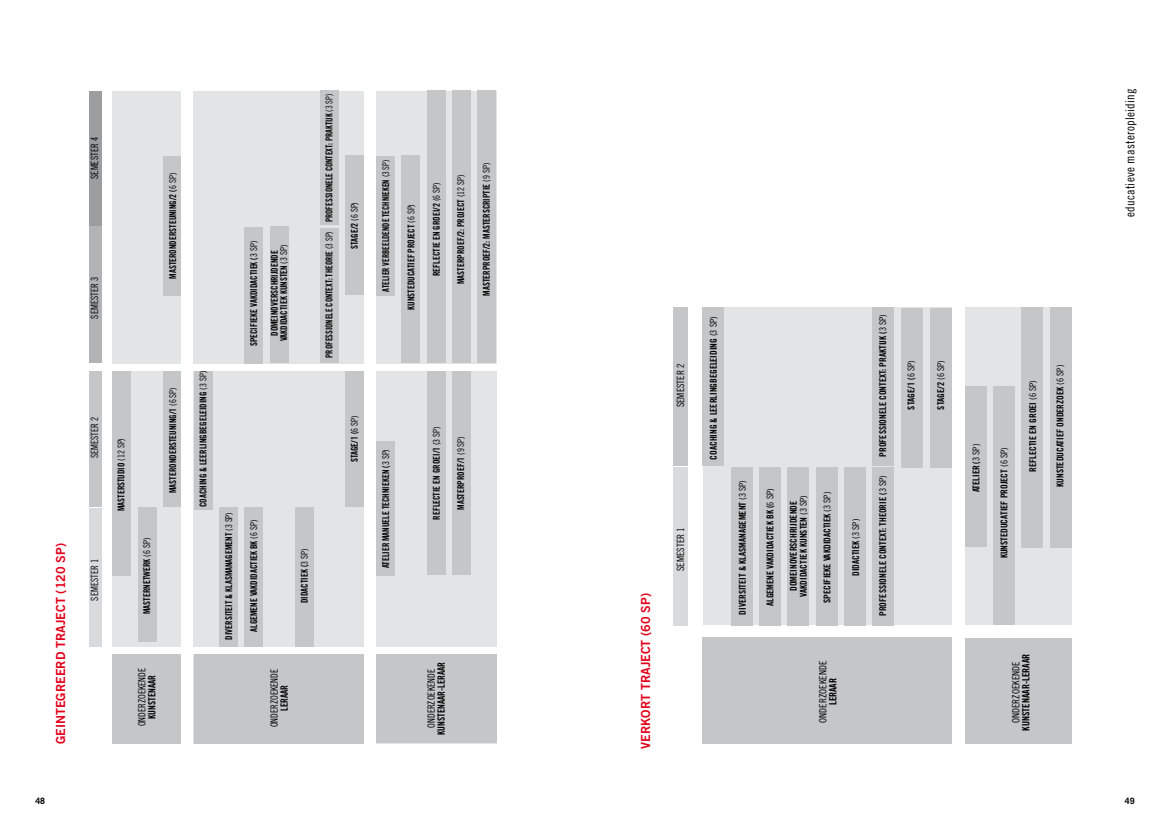
<style>
.page{position:relative;width:1170px;height:833px;background:#fff}
.page>*{position:absolute;margin:0;border:0;box-sizing:border-box;transform-origin:0 0}
.t1{font:12.5px "Trade Gothic Bold Two";color:#e2001a}
.t2{font:12.5px "Trade Gothic Cond Eighteen";letter-spacing:.025em;color:#000}
.t3{font:10px "Trade Gothic Cond Eighteen";color:#000;scale:.95 1}
.t4{font:10px "Trade Gothic Cond Eighteen";color:#000}
.t5{font:10px "Trade Gothic Bold Cond Twenty";color:#000;scale:.95 1}
.t6{font:10px "Trade Gothic Bold Cond Twenty";color:#000}
.t7{font:9.38px/9.4px "Trade Gothic Bold Cond Twenty";color:#000;text-align:center;scale:.95 1}
.t8{font:9.38px/10px "Trade Gothic Bold Cond Twenty";color:#000;text-align:center}
.t9{font:9.38px "Trade Gothic Bold Cond Twenty";color:#000;scale:.9 1}
.t10{font:700 8.75px "Trade Gothic";color:#000}
.s1{font-family:"Trade Gothic Cond Eighteen"}
</style>
<div class="page">
<div style="left:112px;top:91px;width:385px;height:652px;background:#e3e4e5"></div>
<div style="left:376px;top:653px;width:121px;height:90px;background:#c5c6c8"></div>
<div style="left:89px;top:508px;width:12px;height:139px;background:#d9dadb"></div>
<div style="left:89px;top:370px;width:12px;height:137px;background:#c5c6c8"></div>
<div style="left:89px;top:226px;width:12px;height:137px;background:#b1b3b4"></div>
<div style="left:89px;top:91px;width:12px;height:134px;background:#9c9d9f"></div>
<div style="left:112px;top:370px;width:19px;height:206px;background:#c5c6c8"></div>
<div style="left:138px;top:508px;width:19px;height:134px;background:#c5c6c8"></div>
<div style="left:163px;top:370px;width:19px;height:137px;background:#c5c6c8"></div>
<div style="left:194px;top:371px;width:19px;height:139px;background:#c5c6c8"></div>
<div style="left:219px;top:508px;width:19px;height:139px;background:#c5c6c8"></div>
<div style="left:244px;top:508px;width:19px;height:139px;background:#c5c6c8"></div>
<div style="left:244px;top:227px;width:19px;height:136px;background:#c5c6c8"></div>
<div style="left:269px;top:226px;width:19px;height:137px;background:#c5c6c8"></div>
<div style="left:295px;top:508px;width:19px;height:139px;background:#c5c6c8"></div>
<div style="left:320px;top:228px;width:19px;height:135px;background:#c5c6c8"></div>
<div style="left:345px;top:370px;width:19px;height:137px;background:#c5c6c8"></div>
<div style="left:345px;top:156px;width:19px;height:139px;background:#c5c6c8"></div>
<div style="left:376px;top:441px;width:19px;height:134px;background:#c5c6c8"></div>
<div style="left:376px;top:156px;width:19px;height:139px;background:#c5c6c8"></div>
<div style="left:401px;top:156px;width:19px;height:207px;background:#c5c6c8"></div>
<div style="left:427px;top:370px;width:18px;height:205px;background:#c5c6c8"></div>
<div style="left:427px;top:91px;width:18px;height:272px;background:#c5c6c8"></div>
<div style="left:477px;top:91px;width:19px;height:272px;background:#c5c6c8"></div>
<div style="left:452px;top:91px;width:19px;height:272px;background:#c5c6c8"></div>
<div style="left:452px;top:370px;width:19px;height:205px;background:#c5c6c8"></div>
<div style="left:163px;top:156px;width:19px;height:139px;background:#c5c6c8"></div>
<div style="left:320px;top:90px;width:19px;height:135px;background:#c5c6c8"></div>
<div style="left:112px;top:652px;width:70px;height:91px;background:#c5c6c8"></div>
<div style="left:194px;top:652px;width:170px;height:91px;background:#c5c6c8"></div>
<div style="left:79px;top:647px;width:426px;height:7px;background:#fff"></div>
<div style="left:79px;top:363px;width:426px;height:7px;background:#fff"></div>
<div style="left:182px;top:86px;width:11px;height:659px;background:#fff"></div>
<div style="left:364px;top:85px;width:11px;height:660px;background:#fff"></div>
<div style="left:702px;top:307px;width:369px;height:318px;background:#e3e4e5"></div>
<div style="left:965px;top:637px;width:106px;height:106px;background:#c5c6c8"></div>
<div style="left:673px;top:467px;width:14px;height:159px;background:#d9dadb"></div>
<div style="left:673px;top:307px;width:14px;height:159px;background:#c5c6c8"></div>
<div style="left:731px;top:467px;width:21px;height:158px;background:#c5c6c8"></div>
<div style="left:759px;top:467px;width:21px;height:158px;background:#c5c6c8"></div>
<div style="left:787px;top:467px;width:21px;height:158px;background:#c5c6c8"></div>
<div style="left:816px;top:467px;width:21px;height:158px;background:#c5c6c8"></div>
<div style="left:872px;top:467px;width:21px;height:158px;background:#c5c6c8"></div>
<div style="left:965px;top:386px;width:21px;height:161px;background:#c5c6c8"></div>
<div style="left:993px;top:386px;width:21px;height:239px;background:#c5c6c8"></div>
<div style="left:1021px;top:307px;width:21px;height:241px;background:#c5c6c8"></div>
<div style="left:1049px;top:307px;width:22px;height:241px;background:#c5c6c8"></div>
<div style="left:702px;top:307px;width:21px;height:159px;background:#c5c6c8"></div>
<div style="left:844px;top:467px;width:21px;height:158px;background:#c5c6c8"></div>
<div style="left:872px;top:307px;width:21px;height:158px;background:#c5c6c8"></div>
<div style="left:901px;top:308px;width:21px;height:159px;background:#c5c6c8"></div>
<div style="left:702px;top:637px;width:250px;height:106px;background:#c5c6c8"></div>
<div style="left:952px;top:304px;width:12px;height:444px;background:#fff"></div>
<div style="left:930px;top:308px;width:21px;height:159px;background:#c5c6c8"></div>
<h1 class="t1" style="left:53px;top:744px;width:203px;rotate:-90deg">GEINTEGREERD TRAJECT (120 SP)</h1>
<p class="t3" style="left:89px;top:179px;width:45px;rotate:-90deg">SEMESTER 4</p>
<p class="t3" style="left:89px;top:318px;width:45px;rotate:-90deg">SEMESTER 3</p>
<p class="t7" style="left:168px;top:279px;width:113px;rotate:-90deg">MASTERONDERSTEUNING/2 (<span class="s1">6 SP)</span></p>
<p class="t3" style="left:89px;top:458px;width:45px;rotate:-90deg">SEMESTER 2</p>
<p class="t3" style="left:89px;top:600px;width:45px;rotate:-90deg">SEMESTER 1</p>
<p class="t7" style="left:116px;top:511px;width:79px;rotate:-90deg">MASTERSTUDIO <span class="s1">(12 SP)</span></p>
<p class="t7" style="left:142px;top:614px;width:82px;rotate:-90deg">MASTERNETWERK <span class="s1">(6 SP)</span></p>
<p class="t7" style="left:168px;top:493px;width:113px;rotate:-90deg">MASTERONDERSTEUNING/1 <span class="s1">(6 SP)</span></p>
<p class="t3" style="left:136px;top:726px;width:63px;rotate:-90deg">ONDERZOEKENDE</p>
<p class="t5" style="left:146px;top:719px;width:48px;rotate:-90deg">KUNSTENAAR</p>
<p class="t7" style="left:198px;top:507px;width:145px;rotate:-90deg">COACHING &amp; LEERLINGBEGELEIDING <span class="s1">(3 SP)</span></p>
<p class="t7" style="left:249px;top:346px;width:113px;rotate:-90deg">SPECIFIEKE VAKDIDACTIEK (<span class="s1">3 SP)</span></p>
<p class="t7" style="left:269px;top:341px;width:103px;rotate:-90deg">DOMEINOVERSCHRIJDENDE<br>VAKDIDACTIEK KUNSTEN <span class="s1">(3 SP)</span></p>
<p class="t9" style="left:323px;top:358px;width:295px;rotate:-90deg">PROFESSIONELE CONTEXT: THEORIE <span class="s1">(3 SP)</span> PROFESSIONELE CONTEXT: PRAKTIJK <span class="s1">(3 SP)</span></p>
<p class="t7" style="left:350px;top:249px;width:51px;rotate:-90deg">STAGE/2 <span class="s1">(6 SP)</span></p>
<p class="t7" style="left:224px;top:639px;width:136px;rotate:-90deg">DIVERSITEIT &amp; KLASMANAGEMENT <span class="s1">(3 SP)</span></p>
<p class="t7" style="left:249px;top:632px;width:119px;rotate:-90deg">ALGEMENE VAKDIDACTIEK BK <span class="s1">(6 SP)</span></p>
<p class="t3" style="left:268px;top:727px;width:63px;rotate:-90deg">ONDERZOEKENDE</p>
<p class="t5" style="left:278px;top:711px;width:29px;rotate:-90deg">LERAAR</p>
<p class="t7" style="left:300px;top:603px;width:59px;rotate:-90deg">DIDACTIEK (<span class="s1">3 SP)</span></p>
<p class="t7" style="left:350px;top:462px;width:51px;rotate:-90deg">STAGE/1 (<span class="s1">6 SP)</span></p>
<p class="t9" style="left:380px;top:291px;width:148px;rotate:-90deg">ATELIER VERBEELDENDE TECHNIEKEN <span class="s1">(3 SP)</span></p>
<p class="t7" style="left:406px;top:309px;width:113px;rotate:-90deg">KUNSTEDUCATIEF PROJECT <span class="s1">(6 SP)</span></p>
<p class="t7" style="left:431px;top:276px;width:100px;rotate:-90deg">REFLECTIE EN GROEI/2 <span class="s1">(6 SP)</span></p>
<p class="t7" style="left:456px;top:284px;width:117px;rotate:-90deg">MASTERPROEF/2: PROJECT <span class="s1">(12 SP)</span></p>
<p class="t7" style="left:481px;top:295px;width:141px;rotate:-90deg">MASTERPROEF/2: MASTERSCRIPTIE <span class="s1">(9 SP)</span></p>
<p class="t7" style="left:381px;top:568px;width:127px;rotate:-90deg">ATELIER MANUELE TECHNIEKEN (<span class="s1">3 SP)</span></p>
<p class="t7" style="left:431px;top:520px;width:100px;rotate:-90deg">REFLECTIE EN GROEI/1 <span class="s1">(3 SP)</span></p>
<p class="t7" style="left:456px;top:510px;width:79px;rotate:-90deg">MASTERPROEF/1 <span class="s1">(9 SP)</span></p>
<p class="t3" style="left:425px;top:727px;width:63px;rotate:-90deg">ONDERZOEKENDE</p>
<p class="t5" style="left:435px;top:735px;width:78px;rotate:-90deg">KUNSTENAAR-LERAAR</p>
<h1 class="t1" style="left:637px;top:749px;width:157px;rotate:-90deg">VERKORT TRAJECT (60 SP)</h1>
<p class="t4" style="left:674px;top:407px;width:45px;rotate:-90deg">SEMESTER 2</p>
<p class="t4" style="left:674px;top:571px;width:45px;rotate:-90deg">SEMESTER 1</p>
<p class="t8" style="left:708px;top:459px;width:145px;rotate:-90deg">COACHING &amp; LEERLINGBEGELEIDING <span class="s1">(3 SP)</span></p>
<p class="t8" style="left:737px;top:614px;width:136px;rotate:-90deg">DIVERSITEIT &amp; KLASMANAGEMENT <span class="s1">(3 SP)</span></p>
<p class="t8" style="left:765px;top:606px;width:119px;rotate:-90deg">ALGEMENE VAKDIDACTIEK BK (<span class="s1">6 SP)</span></p>
<p class="t8" style="left:822px;top:603px;width:113px;rotate:-90deg">SPECIFIEKE VAKDIDACTIEK <span class="s1">(3 SP)</span></p>
<p class="t8" style="left:788px;top:597px;width:103px;rotate:-90deg">DOMEINOVERSCHRIJDENDE<br>VAKDIDACTIEK KUNSTEN <span class="s1">(3 SP)</span></p>
<p class="t8" style="left:850px;top:576px;width:59px;rotate:-90deg">DIDACTIEK <span class="s1">(3 SP)</span></p>
<p class="t4" style="left:816px;top:722px;width:63px;rotate:-90deg">ONDERZOEKENDE</p>
<p class="t6" style="left:826px;top:705px;width:29px;rotate:-90deg">LERAAR</p>
<p class="t8" style="left:877px;top:457px;width:144px;rotate:-90deg">PROFESSIONELE CONTEXT: PRAKTIJK (<span class="s1">3 SP)</span></p>
<p class="t8" style="left:877px;top:616px;width:142px;rotate:-90deg">PROFESSIONELE CONTEXT: THEORIE (<span class="s1">3 SP)</span></p>
<p class="t8" style="left:906px;top:409px;width:51px;rotate:-90deg">STAGE/1 (<span class="s1">6 SP)</span></p>
<p class="t8" style="left:935px;top:409px;width:51px;rotate:-90deg">STAGE/2 <span class="s1">(6 SP)</span></p>
<p class="t8" style="left:970px;top:492px;width:50px;rotate:-90deg">ATELIER (<span class="s1">3 SP)</span></p>
<p class="t8" style="left:999px;top:558px;width:113px;rotate:-90deg">KUNSTEDUCATIEF PROJECT <span class="s1">(6 SP)</span></p>
<p class="t8" style="left:1027px;top:472px;width:93px;rotate:-90deg">REFLECTIE EN GROEI <span class="s1">(6 SP)</span></p>
<p class="t8" style="left:1055px;top:487px;width:123px;rotate:-90deg">KUNSTEDUCATIEF ONDERZOEK <span class="s1">(6 SP)</span></p>
<p class="t4" style="left:1009px;top:723px;width:63px;rotate:-90deg">ONDERZOEKENDE</p>
<p class="t6" style="left:1019px;top:730px;width:78px;rotate:-90deg">KUNSTENAAR-LERAAR</p>
<h1 class="t2" style="left:1122px;top:217px;width:130px;rotate:-90deg">educatieve masteropleiding</h1>
<p class="t10" style="left:35px;top:796px;width:11px">48</p>
<p class="t10" style="left:1124px;top:796px;width:11px">49</p>
</div>
